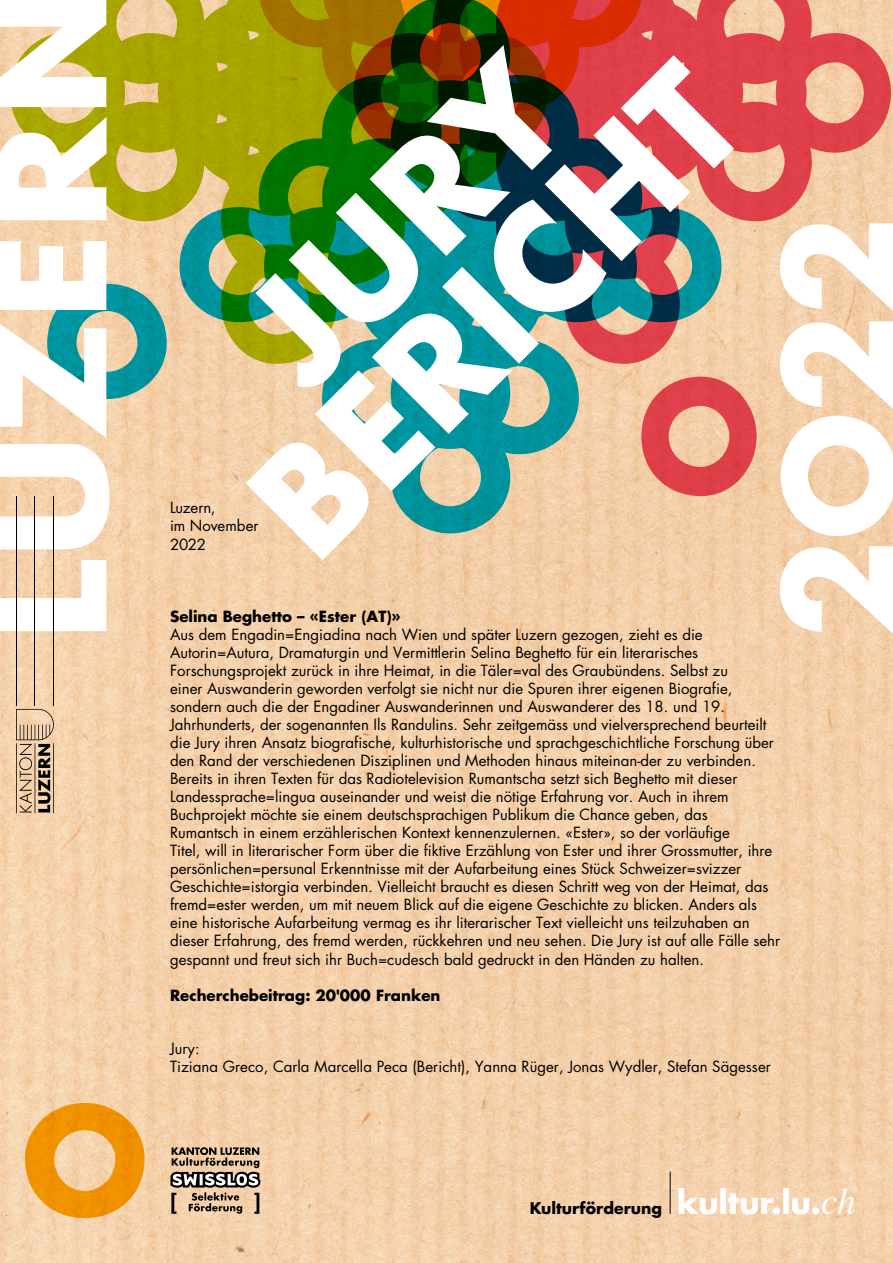
<style>
.page{position:relative;width:893px;height:1263px;background:#fff}
.page>*{position:absolute;margin:0;border:0;box-sizing:border-box;transform-origin:0 0}
.t1{font:700 144.3px/127.5px "Futura Luzern";color:#fff;text-align:center}
.t2{font:700 15.6px "Futura Luzern";letter-spacing:.005em;color:#000}
.t3{font:15px/18px "Futura Luzern";color:#000}
.t4{font:700 15px "Futura Luzern";color:#000}
.s1{font-size:31.35px;color:#fff}
.s2{font-family:"Times";font-weight:400;font-style:italic;font-size:37.35px;color:#fff}
</style>
<div class="page">
<img style="left:0;top:0;width:893px;height:1263px">
<svg style="left:170px;top:1147px;width:90px;height:67px;background:#a6917a"></svg>
<svg style="left:25px;top:1103px;width:120px;height:115px;background:#f2ac49"></svg>
<hr style="left:670px;top:1171px;width:1px;height:43px;background:#000">
<svg style="left:0;top:560px;width:106px;height:71px"></svg>
<svg style="left:0;top:0;width:891px;height:550px;background:#aa9f79"></svg>
<hr style="left:16px;top:743px;width:1px;height:70px;background:#000">
<hr style="left:35px;top:743px;width:1px;height:70px;background:#000">
<hr style="left:35px;top:496px;width:1px;height:210px;background:#000">
<hr style="left:53px;top:743px;width:1px;height:70px;background:#000">
<hr style="left:53px;top:496px;width:1px;height:210px;background:#000">
<svg style="left:16px;top:709px;width:38px;height:103px;background:#b79e82"></svg>
<hr style="left:16px;top:496px;width:1px;height:210px;background:#000">
<h1 class="t1" style="left:141px;top:392px;width:617px;rotate:-45deg">JURY<br>BERICHT</h1>
<h1 class="t1" style="left:773px;top:638px;width:423px;rotate:-90deg">2O22</h1>
<p class="t3" style="left:170px;top:499px;width:90px;line-height:18.5px">Luzern,<br>im November<br>2022</p>
<p class="t4" style="left:170px;top:607px;width:232px">Selina Beghetto – «Ester (AT)»</p>
<p class="t3" style="left:170px;top:626px;width:611px">Aus dem Engadin=Engiadina nach Wien und später Luzern gezogen, zieht es die Autorin=Autura, Dramaturgin und Vermittlerin Selina Beghetto für ein literarisches Forschungsprojekt zurück in ihre Heimat, in die Täler=val des Graubündens. Selbst zu<br>einer Auswanderin geworden verfolgt sie nicht nur die Spuren ihrer eigenen Biografie, sondern auch die der Engadiner Auswanderinnen und Auswanderer des 18. und 19.<br>Jahrhunderts, der sogenannten Ils Randulins. Sehr zeitgemäss und vielversprechend beurteilt die Jury ihren Ansatz biografische, kulturhistorische und sprachgeschichtliche Forschung über den Rand der verschiedenen Disziplinen und Methoden hinaus miteinan-der zu verbinden.<br>Bereits in ihren Texten für das Radiotelevision Rumantscha setzt sich Beghetto mit dieser Landessprache=lingua auseinander und weist die nötige Erfahrung vor. Auch in ihrem Buchprojekt möchte sie einem deutschsprachigen Publikum die Chance geben, das<br>Rumantsch in einem erzählerischen Kontext kennenzulernen. «Ester», so der vorläufige<br>Titel, will in literarischer Form über die fiktive Erzählung von Ester und ihrer Grossmutter, ihre persönlichen=persunal Erkenntnisse mit der Aufarbeitung eines Stück Schweizer=svizzer Geschichte=istorgia verbinden. Vielleicht braucht es diesen Schritt weg von der Heimat, das fremd=ester werden, um mit neuem Blick auf die eigene Geschichte zu blicken. Anders als eine historische Aufarbeitung vermag es ihr literarischer Text vielleicht uns teilzuhaben an dieser Erfahrung, des fremd werden, rückkehren und neu sehen. Die Jury ist auf alle Fälle sehr gespannt und freut sich ihr Buch=cudesch bald gedruckt in den Händen zu halten.</p>
<p class="t4" style="left:170px;top:985px;width:272px">Recherchebeitrag: 20'000 Franken</p>
<p class="t3" style="left:170px;top:1040px;width:602px">Jury:<br>Tiziana Greco, Carla Marcella Peca (Bericht), Yanna Rüger, Jonas Wydler, Stefan Sägesser</p>
<p class="t2" style="left:530px;top:1198px;width:328px">Kulturförderung <span class="s1">kultur.lu.</span><span class="s2">ch</span></p>
</div>
